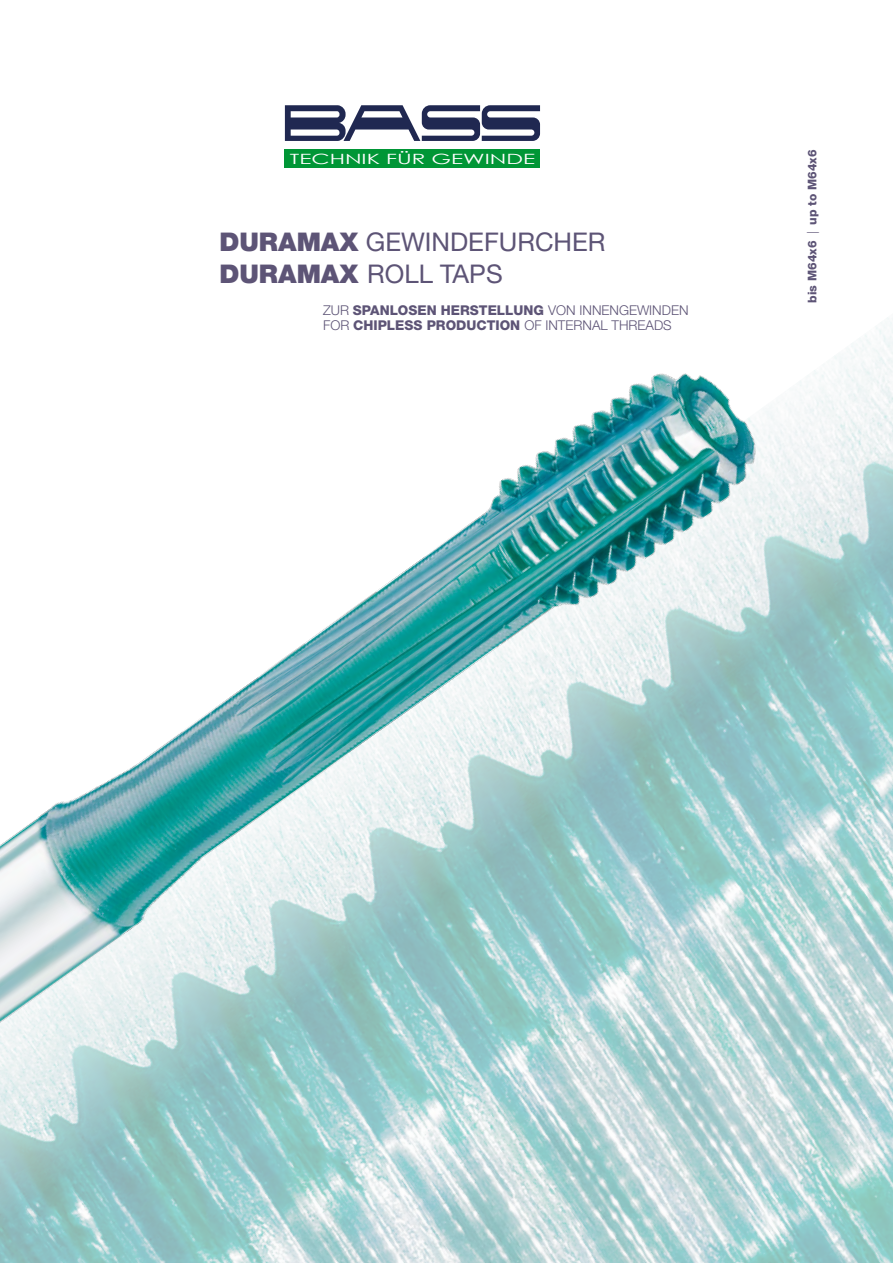
<style>
.page{position:relative;width:893px;height:1263px;background:#fff}
.page>*{position:absolute;margin:0;border:0;box-sizing:border-box;transform-origin:0 0}
.t1{font:25.8px/32.2px "Helvetica Neue LT Std";color:#5d5476}
.t2{font:14.1px "Century Gothic";color:#fff;scale:1.58 1}
.t3{font:300 13.5px/15px "Helvetica Neue LT Std";color:#5d5476}
.t4{font:800 12px "Helvetica Neue LT Std";color:#5d5476}
.s1{font-weight:900}
.s2{font-weight:800}
.s3{font-weight:300}
</style>
<div class="page">
<img style="left:0;top:105px;width:893px;height:1158px">
<p class="t2" style="left:290px;top:149px;width:157px">TECHNIK FÜR GEWINDE</p>
<h1 class="t1" style="left:219px;top:226px;width:388px"><span class="s1">DURAMAX</span> GEWINDEFURCHER<br><span class="s1">DURAMAX</span> ROLL TAPS</h1>
<p class="t3" style="left:323px;top:302px;width:367px">ZUR <span class="s2">SPANLOSEN HERSTELLUNG</span> VON INNENGEWINDEN<br>FOR <span class="s2">CHIPLESS PRODUCTION</span> OF INTERNAL THREADS</p>
<p class="t4" style="left:805px;top:303px;width:154px;rotate:-90deg">bis M64x6 <span class="s3">|</span> up to M64x6</p>
</div>
